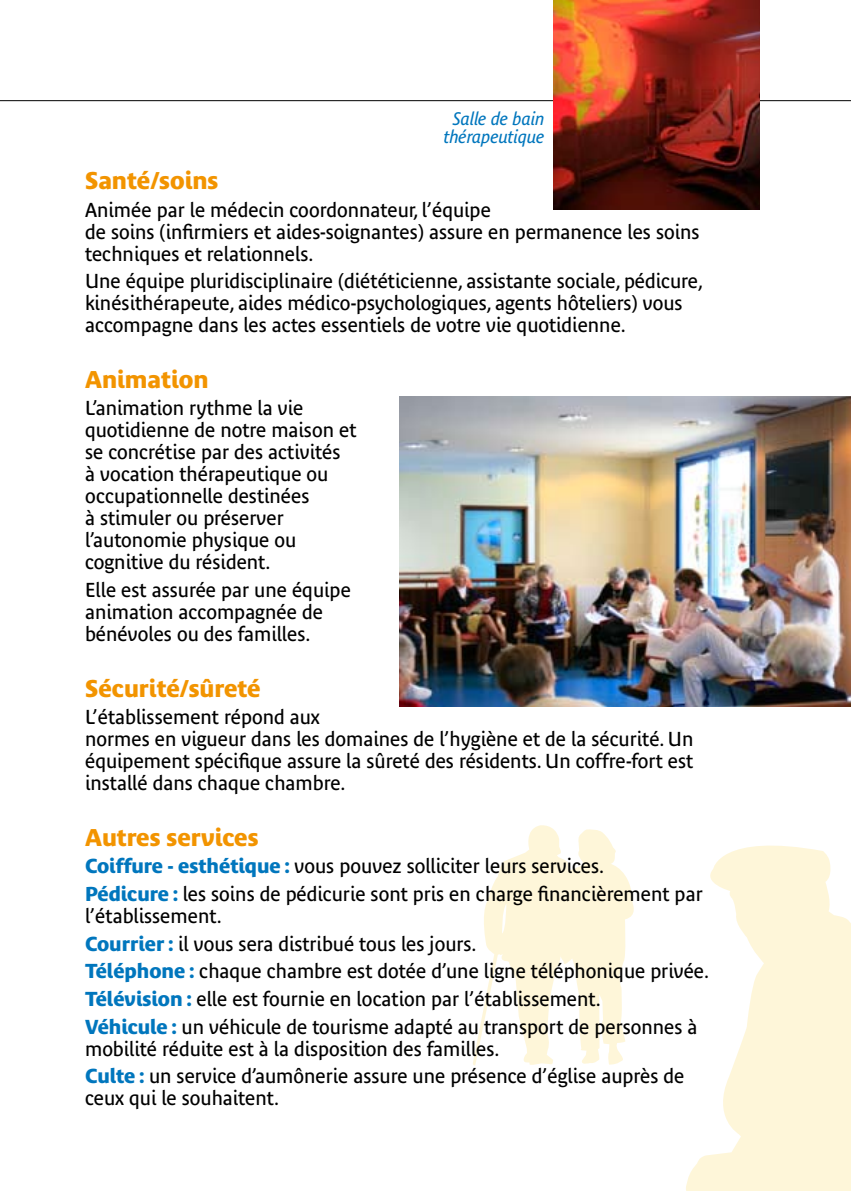
<style>
.page{position:relative;width:851px;height:1191px;background:#fff}
.page>*{position:absolute;margin:0;border:0;box-sizing:border-box;transform-origin:0 0}
.t1{font:700 24px "Bienvenue";color:#f29400}
.t2{font:20px/22px "Bienvenue";color:#000}
.t3{font:italic 18px/18px "Bienvenue";color:#0076bd;text-align:center}
.s1{font-weight:700;color:#0076bd}
</style>
<div class="page">
<hr style="left:0;top:100px;width:850px;height:1px;background:#000">
<svg style="left:473px;top:825px;width:161px;height:241px"></svg>
<svg style="left:686px;top:845px;width:164px;height:346px;fill:#fef6d9"></svg>
<img style="left:553px;top:0;width:206px;height:210px">
<img style="left:399px;top:397px;width:451px;height:309px">
<p class="t3" style="left:444px;top:109px;width:102px">Salle de bain thérapeutique</p>
<p class="t1" style="left:85px;top:166px;width:135px">Santé/soins</p>
<p class="t2" style="left:85px;top:198px;width:616px">Animée par le médecin coordonnateur, l’équipe<br>de soins (infirmiers et aides-soignantes) assure en permanence les soins techniques et relationnels.</p>
<p class="t2" style="left:85px;top:270px;width:619px">Une équipe pluridisciplinaire (diététicienne, assistante sociale, pédicure, kinésithérapeute, aides médico-psychologiques, agents hôteliers) vous accompagne dans les actes essentiels de votre vie quotidienne.</p>
<p class="t1" style="left:85px;top:365px;width:125px">Animation</p>
<p class="t2" style="left:85px;top:397px;width:273px">L’animation rythme la vie quotidienne de notre maison et se concrétise par des activités<br>à vocation thérapeutique ou occupationnelle destinées<br>à stimuler ou préserver l’autonomie physique ou cognitive du résident.</p>
<p class="t2" style="left:85px;top:579px;width:267px">Elle est assurée par une équipe animation accompagnée de bénévoles ou des familles.</p>
<p class="t1" style="left:85px;top:674px;width:177px">Sécurité/sûreté</p>
<p class="t2" style="left:85px;top:706px;width:609px">L’établissement répond aux<br>normes en vigueur dans les domaines de l’hygiène et de la sécurité. Un équipement spécifique assure la sûreté des résidents. Un coffre-fort est installé dans chaque chambre.</p>
<p class="t1" style="left:85px;top:823px;width:175px">Autres services</p>
<p class="t2" style="left:85px;top:852px;width:619px;line-height:27.6px"><span class="s1">Coiffure - esthétique :</span> vous pouvez solliciter leurs services.<br><span class="s1">Pédicure :</span> les soins de pédicurie sont pris en charge financièrement par</p>
<p class="t2" style="left:85px;top:902px;width:625px;line-height:27.6px">l’établissement.<br><span class="s1">Courrier :</span> il vous sera distribué tous les jours.<br><span class="s1">Téléphone :</span> chaque chambre est dotée d’une ligne téléphonique privée.<br><span class="s1">Télévision :</span> elle est fournie en location par l’établissement.<br><span class="s1">Véhicule :</span> un véhicule de tourisme adapté au transport de personnes à</p>
<p class="t2" style="left:85px;top:1034px;width:600px;line-height:27.6px">mobilité réduite est à la disposition des familles.<br><span class="s1">Culte :</span> un service d’aumônerie assure une présence d’église auprès de</p>
<p class="t2" style="left:85px;top:1087px;width:195px">ceux qui le souhaitent.</p>
</div>
